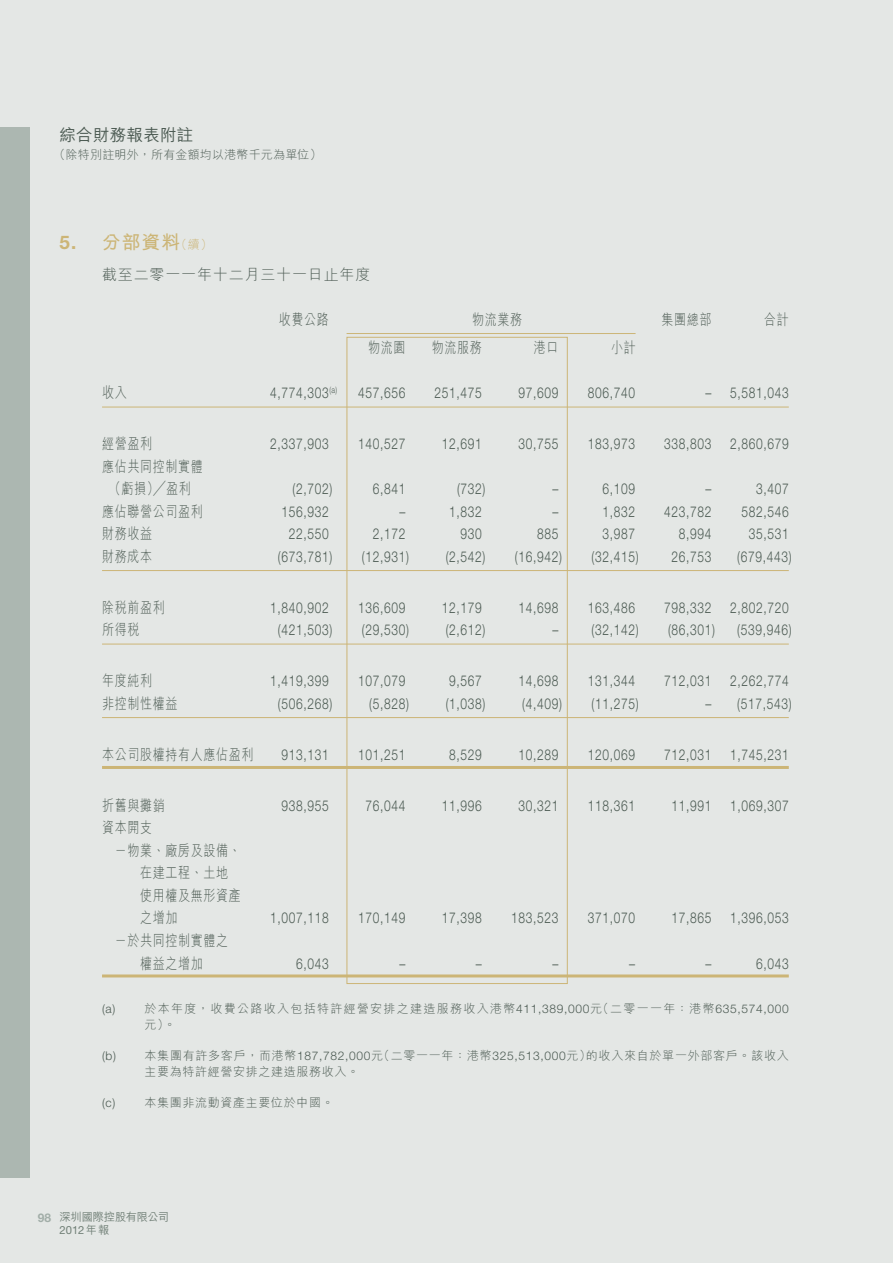
<style>
.page{position:relative;width:893px;height:1263px;background:#e4e7e5}
.page>*{position:absolute;margin:0;border:0;box-sizing:border-box;transform-origin:0 0}
.t1{font:700 18.75px "M Hei HK";color:#ccb576}
.t2{font:500 16.5px "M Hei HK";letter-spacing:.015em;color:#4b5a52}
.t3{font:300 15px "Helvetica Neue LT Std";letter-spacing:.055em;color:#4b5a52;scale:.8 1}
.t4{font:300 15px/22.5px "M Hei HK";letter-spacing:.055em;color:#4b5a52;text-align:center;scale:.8 1}
.t5{font:300 15px "M Hei HK";letter-spacing:.055em;color:#4b5a52}
.t6{font:300 12px/15.8px "M Hei HK";letter-spacing:.06em;color:#4b5a52}
.t7{font:300 12px/15.8px "M Hei HK";letter-spacing:.11em;color:#4b5a52}
.t8{font:300 12px "M Hei HK";letter-spacing:.015em;color:#4b5a52}
.t9{font:300 12px "Helvetica Neue LT Std";color:#4b5a52}
.t10{font:500 11.25px/13px "M Hei HK";letter-spacing:-.015em;color:#718077}
.s1{font-family:"Helvetica Neue LT Std"}
.s2{font-weight:300;font-size:12px}
.s3{font-family:"Helvetica Neue LT Std";font-weight:700;font-size:12px;color:#a2aea8}
.s4{font-family:"Helvetica Neue LT Std";font-weight:400}
</style>
<div class="page">
<div style="left:0;top:128px;width:30px;height:1050px;background:#acb7b1"></div>
<hr style="left:347px;top:333px;width:289px;height:1px;background:#ccb576">
<div style="left:347px;top:337px;width:221px;height:647px;border:1px solid #ccb576"></div>
<hr style="left:102px;top:407px;width:687px;height:1px;background:#ccb576">
<hr style="left:102px;top:570px;width:687px;height:1px;background:#ccb576">
<hr style="left:102px;top:644px;width:687px;height:1px;background:#ccb576">
<hr style="left:102px;top:717px;width:687px;height:1px;background:#ccb576">
<hr style="left:102px;top:766px;width:687px;height:3px;background:#ccb576">
<hr style="left:102px;top:974px;width:687px;height:3px;background:#ccb576">
<p class="t2" style="left:60px;top:123px;width:135px">綜合財務報表附註</p>
<p class="t8" style="left:54px;top:146px;width:270px">（除特別註明外，所有金額均以港幣千元為單位）</p>
<p class="t1" style="left:60px;top:228px;width:155px"><span class="s1">5.</span> 分部資料<span class="s2">（續）</span></p>
<p class="t5" style="left:102px;top:264px;width:270px">截至二零一一年十二月三十一日止年度</p>
<p class="t4" style="left:279px;top:308px;width:64px">收費公路</p>
<p class="t4" style="left:472px;top:308px;width:64px">物流業務</p>
<p class="t4" style="left:662px;top:308px;width:64px">集團總部</p>
<p class="t4" style="left:764px;top:308px;width:32px">合計</p>
<p class="t4" style="left:368px;top:336px;width:48px">物流園</p>
<p class="t4" style="left:432px;top:336px;width:64px">物流服務</p>
<p class="t4" style="left:534px;top:336px;width:32px">港口</p>
<p class="t4" style="left:611px;top:336px;width:32px">小計</p>
<p class="t4" style="left:102px;top:381px;width:32px">收入</p>
<p class="t3" style="left:270px;top:384px;width:85px">4,774,303<sup>(a)</sup></p>
<p class="t3" style="left:358px;top:384px;width:61px">457,656</p>
<p class="t3" style="left:435px;top:384px;width:61px">251,475</p>
<p class="t3" style="left:518px;top:384px;width:52px">97,609</p>
<p class="t3" style="left:588px;top:384px;width:61px">806,740</p>
<p class="t3" style="left:706px;top:384px;width:106px">– 5,581,043</p>
<p class="t4" style="left:102px;top:432px;width:64px">經營盈利</p>
<p class="t3" style="left:270px;top:435px;width:75px">2,337,903</p>
<p class="t3" style="left:358px;top:435px;width:61px">140,527</p>
<p class="t3" style="left:442px;top:435px;width:52px">12,691</p>
<p class="t3" style="left:518px;top:435px;width:52px">30,755</p>
<p class="t3" style="left:588px;top:435px;width:61px">183,973</p>
<p class="t3" style="left:664px;top:435px;width:157px">338,803 2,860,679</p>
<p class="t4" style="left:102px;top:455px;width:127px">應佔共同控制實體（虧損）╱盈利</p>
<p class="t3" style="left:293px;top:480px;width:51px">(2,702)</p>
<p class="t3" style="left:373px;top:480px;width:42px">6,841</p>
<p class="t3" style="left:457px;top:480px;width:37px">(732)</p>
<p class="t3" style="left:552px;top:480px;width:9px">–</p>
<p class="t3" style="left:602px;top:480px;width:42px">6,109</p>
<p class="t3" style="left:706px;top:480px;width:9px">–</p>
<p class="t3" style="left:756px;top:480px;width:42px">3,407</p>
<p class="t4" style="left:102px;top:500px;width:127px">應佔聯營公司盈利</p>
<p class="t3" style="left:281px;top:502px;width:61px">156,932</p>
<p class="t3" style="left:399px;top:502px;width:9px">–</p>
<p class="t3" style="left:449px;top:502px;width:42px">1,832</p>
<p class="t3" style="left:552px;top:502px;width:9px">–</p>
<p class="t3" style="left:602px;top:502px;width:42px">1,832</p>
<p class="t3" style="left:664px;top:502px;width:61px">423,782</p>
<p class="t3" style="left:741px;top:502px;width:61px">582,546</p>
<p class="t4" style="left:102px;top:522px;width:64px">財務收益</p>
<p class="t3" style="left:289px;top:525px;width:52px">22,550</p>
<p class="t3" style="left:373px;top:525px;width:42px">2,172</p>
<p class="t3" style="left:461px;top:525px;width:28px">930</p>
<p class="t3" style="left:537px;top:525px;width:28px">885</p>
<p class="t3" style="left:602px;top:525px;width:42px">3,987</p>
<p class="t3" style="left:679px;top:525px;width:42px">8,994</p>
<p class="t3" style="left:749px;top:525px;width:52px">35,531</p>
<p class="t4" style="left:102px;top:545px;width:64px">財務成本</p>
<p class="t3" style="left:278px;top:547px;width:70px">(673,781)</p>
<p class="t3" style="left:362px;top:547px;width:60px">(12,931)</p>
<p class="t3" style="left:446px;top:547px;width:51px">(2,542)</p>
<p class="t3" style="left:515px;top:547px;width:60px">(16,942)</p>
<p class="t3" style="left:591px;top:547px;width:60px">(32,415)</p>
<p class="t3" style="left:672px;top:547px;width:52px">26,753</p>
<p class="t3" style="left:737px;top:547px;width:70px">(679,443)</p>
<p class="t4" style="left:102px;top:596px;width:80px">除稅前盈利</p>
<p class="t3" style="left:270px;top:598px;width:75px">1,840,902</p>
<p class="t3" style="left:358px;top:598px;width:61px">136,609</p>
<p class="t3" style="left:442px;top:598px;width:52px">12,179</p>
<p class="t3" style="left:518px;top:598px;width:52px">14,698</p>
<p class="t3" style="left:588px;top:598px;width:61px">163,486</p>
<p class="t3" style="left:664px;top:598px;width:157px">798,332 2,802,720</p>
<p class="t4" style="left:102px;top:618px;width:48px">所得稅</p>
<p class="t3" style="left:278px;top:621px;width:70px">(421,503)</p>
<p class="t3" style="left:362px;top:621px;width:60px">(29,530)</p>
<p class="t3" style="left:446px;top:621px;width:51px">(2,612)</p>
<p class="t3" style="left:552px;top:621px;width:109px">– (32,142)</p>
<p class="t3" style="left:668px;top:621px;width:60px">(86,301)</p>
<p class="t3" style="left:737px;top:621px;width:70px">(539,946)</p>
<p class="t4" style="left:102px;top:669px;width:64px">年度純利</p>
<p class="t3" style="left:270px;top:672px;width:75px">1,419,399</p>
<p class="t3" style="left:358px;top:672px;width:61px">107,079</p>
<p class="t3" style="left:449px;top:672px;width:42px">9,567</p>
<p class="t3" style="left:518px;top:672px;width:52px">14,698</p>
<p class="t3" style="left:588px;top:672px;width:61px">131,344</p>
<p class="t3" style="left:664px;top:672px;width:157px">712,031 2,262,774</p>
<p class="t4" style="left:102px;top:692px;width:96px">非控制性權益</p>
<p class="t3" style="left:278px;top:694px;width:70px">(506,268)</p>
<p class="t3" style="left:369px;top:694px;width:51px">(5,828)</p>
<p class="t3" style="left:446px;top:694px;width:51px">(1,038)</p>
<p class="t3" style="left:522px;top:694px;width:51px">(4,409)</p>
<p class="t3" style="left:591px;top:694px;width:60px">(11,275)</p>
<p class="t3" style="left:706px;top:694px;width:109px">– (517,543)</p>
<p class="t4" style="left:102px;top:743px;width:191px">本公司股權持有人應佔盈利</p>
<p class="t3" style="left:281px;top:745px;width:61px">913,131</p>
<p class="t3" style="left:358px;top:745px;width:61px">101,251</p>
<p class="t3" style="left:449px;top:745px;width:42px">8,529</p>
<p class="t3" style="left:518px;top:745px;width:52px">10,289</p>
<p class="t3" style="left:588px;top:745px;width:61px">120,069</p>
<p class="t3" style="left:664px;top:745px;width:157px">712,031 1,745,231</p>
<p class="t4" style="left:102px;top:794px;width:80px">折舊與攤銷</p>
<p class="t3" style="left:281px;top:796px;width:61px">938,955</p>
<p class="t3" style="left:365px;top:796px;width:52px">76,044</p>
<p class="t3" style="left:442px;top:796px;width:52px">11,996</p>
<p class="t3" style="left:518px;top:796px;width:52px">30,321</p>
<p class="t3" style="left:588px;top:796px;width:61px">118,361</p>
<p class="t3" style="left:672px;top:796px;width:148px">11,991 1,069,307</p>
<p class="t4" style="left:102px;top:816px;width:64px">資本開支</p>
<p class="t4" style="left:115px;top:839px;width:159px">－物業、廠房及設備、</p>
<p class="t4" style="left:140px;top:861px;width:112px">在建工程、土地</p>
<p class="t4" style="left:140px;top:884px;width:127px">使用權及無形資產</p>
<p class="t4" style="left:140px;top:906px;width:48px">之增加</p>
<p class="t3" style="left:270px;top:909px;width:75px">1,007,118</p>
<p class="t3" style="left:358px;top:909px;width:61px">170,149</p>
<p class="t3" style="left:442px;top:909px;width:52px">17,398</p>
<p class="t3" style="left:511px;top:909px;width:61px">183,523</p>
<p class="t3" style="left:588px;top:909px;width:61px">371,070</p>
<p class="t3" style="left:672px;top:909px;width:148px">17,865 1,396,053</p>
<p class="t4" style="left:115px;top:929px;width:143px">－於共同控制實體之權益之增加</p>
<p class="t3" style="left:296px;top:954px;width:42px">6,043</p>
<p class="t3" style="left:399px;top:954px;width:9px">–</p>
<p class="t3" style="left:476px;top:954px;width:9px">–</p>
<p class="t3" style="left:552px;top:954px;width:9px">–</p>
<p class="t3" style="left:629px;top:954px;width:9px">–</p>
<p class="t3" style="left:706px;top:954px;width:9px">–</p>
<p class="t3" style="left:756px;top:954px;width:42px">6,043</p>
<p class="t9" style="left:102px;top:1001px;width:15px">(a)</p>
<p class="t7" style="left:145px;top:1000px;width:646px">於本年度，收費公路收入包括特許經營安排之建造服務收入港幣<span class="s1">411,389,000</span>元（二零一一年：港幣<span class="s1">635,574,000</span>元）。</p>
<p class="t6" style="left:145px;top:1047px;width:646px;text-indent:-43px"><span class="s1">(b)</span> 本集團有許多客戶，而港幣<span class="s1">187,782,000</span>元（二零一一年：港幣<span class="s1">325,513,000</span>元）的收入來自於單一外部客戶。該收入主要為特許經營安排之建造服務收入。</p>
<p class="t9" style="left:102px;top:1096px;width:15px">(c)</p>
<p class="t6" style="left:145px;top:1094px;width:191px">本集團非流動資產主要位於中國。</p>
<p class="t10" style="left:60px;top:1209px;width:111px;text-indent:-22px"><span class="s3">98</span> 深圳國際控股有限公司<br><span class="s4">2012</span>年報</p>
</div>
